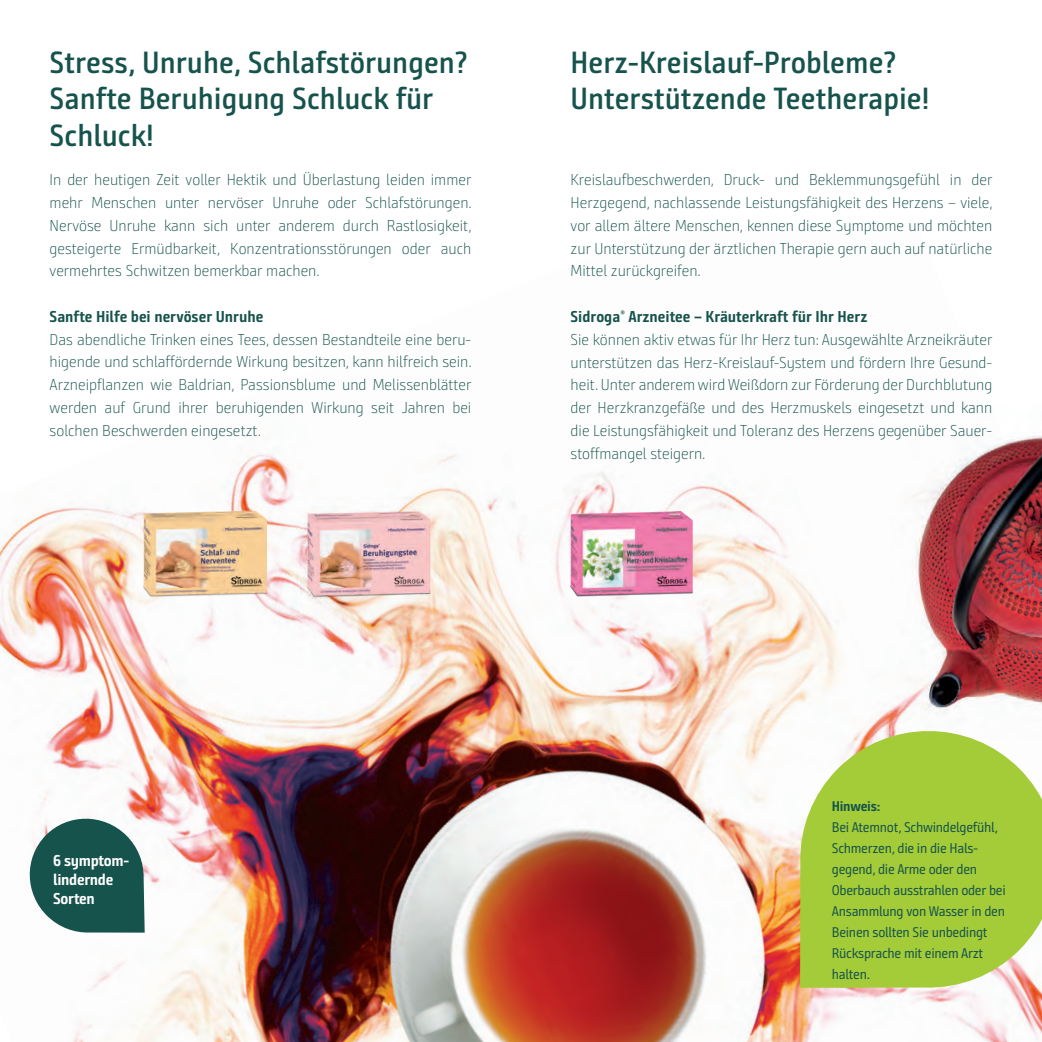
<style>
.page{position:relative;width:1042px;height:1042px;background:#fff}
.page>*{position:absolute;margin:0;border:0;box-sizing:border-box;transform-origin:0 0}
.t1{font:600 30.62px/36.8px "Bunday Sans";color:#16534c}
.t2{font:300 15.75px/22.8px "Bunday Sans";color:#16534c;text-align:justify}
.t3{font:700 15.75px "Bunday Sans";color:#16534c}
.t4{font:700 15.75px/19.2px "Bunday Sans";letter-spacing:-.02em;color:#fff}
.t5{font:14px/21px "Bunday Sans";letter-spacing:-.02em;color:#16534c}
.t6{font:700 14px "Bunday Sans";letter-spacing:-.02em;color:#16534c}
.s1{font-weight:700}
</style>
<div class="page">
<img style="left:0;top:453px;width:1042px;height:589px">
<img style="left:136px;top:496px;width:130px;height:105px">
<img style="left:570px;top:511px;width:122px;height:85px">
<svg style="left:799px;top:718px;width:243px;height:270px;background:#b0d151"></svg>
<img style="left:891px;top:436px;width:151px;height:302px">
<svg style="left:23px;top:813px;width:122px;height:120px"></svg>
<img style="left:301px;top:497px;width:129px;height:144px">
<h1 class="t1" style="left:50px;top:44px;width:419px">Stress, Unruhe, Schlafstörungen?<br>Sanfte Beruhigung Schluck für<br>Schluck!</h1>
<p class="t2" style="left:50px;top:169px;width:424px">In der heutigen Zeit voller Hektik und Überlastung leiden immer mehr Menschen unter nervöser Unruhe oder Schlafstörungen.<br>Nervöse Unruhe kann sich unter anderem durch Rastlosigkeit, gesteigerte Ermüdbarkeit, Konzentrationsstörungen oder auch vermehrtes Schwitzen bemerkbar machen.</p>
<p class="t3" style="left:50px;top:307px;width:215px">Sanfte Hilfe bei nervöser Unruhe</p>
<p class="t2" style="left:50px;top:328px;width:424px">Das abendliche Trinken eines Tees, dessen Bestandteile eine beru&shy;higende und schlaffördernde Wirkung besitzen, kann hilfreich sein.<br>Arzneipflanzen wie Baldrian, Passionsblume und Melissenblätter werden auf Grund ihrer beruhigenden Wirkung seit Jahren bei solchen Beschwerden eingesetzt.</p>
<h1 class="t1" style="left:570px;top:44px;width:360px">Herz-Kreislauf-Probleme?<br>Unterstützende Teetherapie!</h1>
<p class="t2" style="left:570px;top:169px;width:424px">Kreislaufbeschwerden, Druck- und Beklemmungsgefühl in der Herzgegend, nachlassende Leistungsfähigkeit des Herzens – viele, vor allem ältere Menschen, kennen diese Symptome und möchten zur Unterstützung der ärztlichen Therapie gern auch auf natürliche Mittel zurückgreifen.</p>
<p class="t2" style="left:570px;top:305px;width:423px;text-align:left"><span class="s1">Sidroga</span><sup>®</sup> <span class="s1">Arzneitee – Kräuterkraft für Ihr Herz<br></span>Sie können aktiv etwas für Ihr Herz tun: Ausgewählte Arzneikräuter unterstützen das Herz-Kreislauf-System und fördern Ihre Gesund&shy;heit. Unter anderem wird Weißdorn zur Förderung der Durchblutung der Herzkranzgefäße und des Herzmuskels eingesetzt und kann die Leistungsfähigkeit und Toleranz des Herzens gegenüber Sauer&shy;stoffmangel steigern.</p>
<p class="t4" style="left:53px;top:851px;width:78px">6 symptom&shy;lindernde<br>Sorten</p>
<p class="t6" style="left:832px;top:798px;width:50px">Hinweis:</p>
<p class="t5" style="left:832px;top:816px;width:176px">Bei Atemnot, Schwindelgefühl,<br>Schmerzen, die in die Hals&shy;gegend, die Arme oder den<br>Oberbauch ausstrahlen oder bei<br>Ansammlung von Wasser in den<br>Beinen sollten Sie unbedingt<br>Rücksprache mit einem Arzt halten.</p>
</div>
